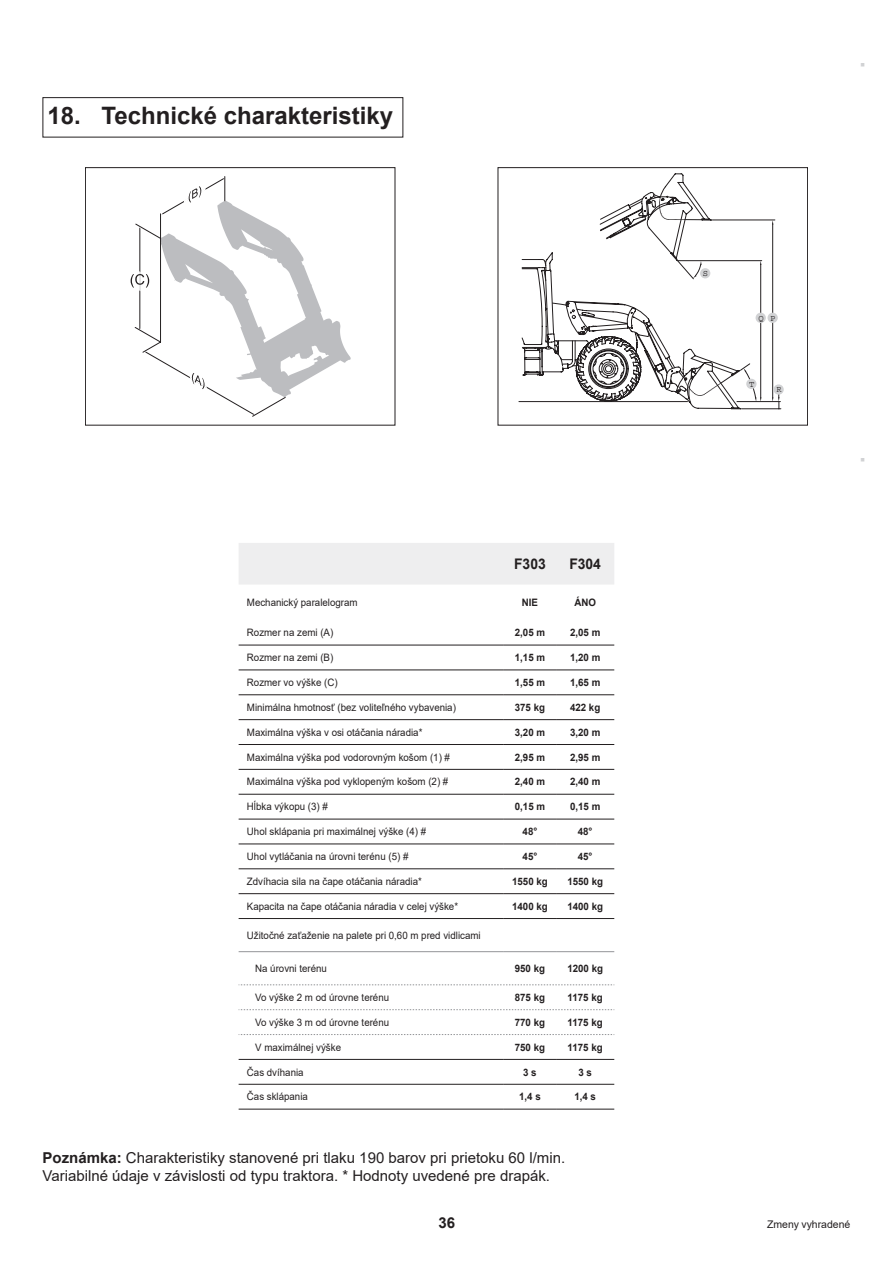
<style>
.page{position:relative;width:893px;height:1263px;background:#fff}
.page>*{position:absolute;margin:0;border:0;box-sizing:border-box;transform-origin:0 0}
.t1{font:700 24px "Arial";color:#231f20}
.Note{font:15px/18px "Arial";color:#231f20}
.t2{font:700 15px "Arial";color:#231f20}
.t3{font:700 14.55px "Arial";color:#231f20;scale:.95 1}
.Pied_Page_Droit{font:10.5px "Arial";color:#231f20}
.t4{font:10.2px "Arial";color:#231f20;scale:.95 1}
.t5{font:700 10.2px "Arial";color:#231f20;scale:.95 1}
.t6{font:8.7px "Courier";color:#231f20}
.Texte_code{font:7.5px "Arial";color:#d1d2d4}
.s1{font-weight:700}
</style>
<div class="page">
<div style="left:43px;top:97px;width:360px;height:40px;border:1px solid #231f20"></div>
<svg style="left:131px;top:176px;width:220px;height:240px"></svg>
<div style="left:85px;top:167px;width:310px;height:258px;border:1px solid #231f20"></div>
<hr style="left:519px;top:401px;width:168px;height:1px;background:#231f20">
<hr style="left:678px;top:260px;width:84px;height:1px;background:#231f20">
<hr style="left:737px;top:401px;width:43px;height:1px;background:#231f20">
<hr style="left:772px;top:224px;width:1px;height:174px;background:#231f20">
<div style="left:756px;top:313px;width:10px;height:10px;background:#d1d2d4;border-radius:50%"></div>
<div style="left:767px;top:313px;width:11px;height:10px;background:#d1d2d4;border-radius:50%"></div>
<hr style="left:712px;top:220px;width:63px;height:1px;background:#231f20">
<hr style="left:741px;top:408px;width:40px;height:1px;background:#231f20">
<svg style="left:772px;top:386px;width:8px;height:23px"></svg>
<div style="left:773px;top:384px;width:11px;height:11px;background:#d1d2d4;border-radius:50%"></div>
<svg style="left:521px;top:173px;width:240px;height:236px"></svg>
<div style="left:498px;top:167px;width:310px;height:258px;border:1px solid #231f20"></div>
<div style="left:239px;top:543px;width:375px;height:41px;background:#eeeeef"></div>
<hr style="left:239px;top:951px;width:265px;height:1px;background:#939598">
<hr style="left:504px;top:951px;width:52px;height:1px;background:#939598">
<hr style="left:556px;top:951px;width:58px;height:1px;background:#939598">
<hr style="left:239px;top:1059px;width:265px;height:1px;background:#231f20">
<hr style="left:504px;top:1059px;width:52px;height:1px;background:#231f20">
<hr style="left:556px;top:1059px;width:58px;height:1px;background:#231f20">
<hr style="left:239px;top:645px;width:265px;height:1px;background:#231f20">
<hr style="left:504px;top:645px;width:52px;height:1px;background:#231f20">
<hr style="left:556px;top:645px;width:58px;height:1px;background:#231f20">
<hr style="left:239px;top:670px;width:265px;height:1px;background:#231f20">
<hr style="left:504px;top:670px;width:52px;height:1px;background:#231f20">
<hr style="left:556px;top:670px;width:58px;height:1px;background:#231f20">
<hr style="left:239px;top:694px;width:265px;height:1px;background:#231f20">
<hr style="left:504px;top:694px;width:52px;height:1px;background:#231f20">
<hr style="left:556px;top:694px;width:58px;height:1px;background:#231f20">
<hr style="left:239px;top:719px;width:265px;height:1px;background:#231f20">
<hr style="left:504px;top:719px;width:52px;height:1px;background:#231f20">
<hr style="left:556px;top:719px;width:58px;height:1px;background:#231f20">
<hr style="left:239px;top:744px;width:265px;height:1px;background:#231f20">
<hr style="left:504px;top:744px;width:52px;height:1px;background:#231f20">
<hr style="left:556px;top:744px;width:58px;height:1px;background:#231f20">
<hr style="left:239px;top:769px;width:265px;height:1px;background:#231f20">
<hr style="left:504px;top:769px;width:52px;height:1px;background:#231f20">
<hr style="left:556px;top:769px;width:58px;height:1px;background:#231f20">
<hr style="left:239px;top:794px;width:265px;height:1px;background:#231f20">
<hr style="left:504px;top:794px;width:52px;height:1px;background:#231f20">
<hr style="left:556px;top:794px;width:58px;height:1px;background:#231f20">
<hr style="left:239px;top:819px;width:265px;height:1px;background:#231f20">
<hr style="left:504px;top:819px;width:52px;height:1px;background:#231f20">
<hr style="left:556px;top:819px;width:58px;height:1px;background:#231f20">
<hr style="left:239px;top:844px;width:265px;height:1px;background:#231f20">
<hr style="left:504px;top:844px;width:52px;height:1px;background:#231f20">
<hr style="left:556px;top:844px;width:58px;height:1px;background:#231f20">
<hr style="left:239px;top:868px;width:265px;height:1px;background:#231f20">
<hr style="left:504px;top:868px;width:52px;height:1px;background:#231f20">
<hr style="left:556px;top:868px;width:58px;height:1px;background:#231f20">
<hr style="left:239px;top:893px;width:265px;height:1px;background:#231f20">
<hr style="left:504px;top:893px;width:52px;height:1px;background:#231f20">
<hr style="left:556px;top:893px;width:58px;height:1px;background:#231f20">
<hr style="left:239px;top:918px;width:265px;height:1px;background:#231f20">
<hr style="left:504px;top:918px;width:52px;height:1px;background:#231f20">
<hr style="left:556px;top:918px;width:58px;height:1px;background:#231f20">
<hr style="left:239px;top:1084px;width:265px;height:1px;background:#231f20">
<hr style="left:504px;top:1084px;width:52px;height:1px;background:#231f20">
<hr style="left:556px;top:1084px;width:58px;height:1px;background:#231f20">
<hr style="left:239px;top:1109px;width:265px;height:1px;background:#231f20">
<hr style="left:504px;top:1109px;width:52px;height:1px;background:#231f20">
<hr style="left:556px;top:1109px;width:58px;height:1px;background:#231f20">
<svg style="left:239px;top:984px;width:376px;height:1px"></svg>
<svg style="left:239px;top:1009px;width:376px;height:1px"></svg>
<svg style="left:239px;top:1034px;width:376px;height:1px"></svg>
<p class="t1" style="left:48px;top:99px;width:347px">18. Technické charakteristiky</p>
<p class="Texte_code" style="left:857px;top:67px;width:6px;rotate:-90deg">■</p>
<p class="t6" style="left:703px;top:269px;width:7px">S</p>
<p class="t6" style="left:758px;top:313px;width:18px">Q P</p>
<p class="t6" style="left:749px;top:379px;width:7px">T</p>
<p class="t6" style="left:776px;top:385px;width:7px">R</p>
<p class="Texte_code" style="left:857px;top:462px;width:6px;rotate:-90deg">■</p>
<p class="t3" style="left:514px;top:554px;width:35px">F303</p>
<p class="t3" style="left:569px;top:554px;width:35px">F304</p>
<p class="t4" style="left:247px;top:595px;width:118px">Mechanický paralelogram</p>
<p class="t5" style="left:522px;top:595px;width:19px">NIE</p>
<p class="t5" style="left:574px;top:595px;width:24px">ÁNO</p>
<p class="t4" style="left:247px;top:626px;width:92px">Rozmer na zemi (A)</p>
<p class="t5" style="left:515px;top:625px;width:33px">2,05 m</p>
<p class="t5" style="left:570px;top:625px;width:33px">2,05 m</p>
<p class="t4" style="left:247px;top:650px;width:92px">Rozmer na zemi (B)</p>
<p class="t5" style="left:515px;top:650px;width:33px">1,15 m</p>
<p class="t5" style="left:570px;top:650px;width:33px">1,20 m</p>
<p class="t4" style="left:247px;top:675px;width:97px">Rozmer vo výške (C)</p>
<p class="t5" style="left:515px;top:675px;width:33px">1,55 m</p>
<p class="t5" style="left:570px;top:675px;width:33px">1,65 m</p>
<p class="t4" style="left:247px;top:700px;width:222px">Minimálna hmotnosť (bez voliteľného vybavenia)</p>
<p class="t5" style="left:515px;top:700px;width:33px">375 kg</p>
<p class="t5" style="left:570px;top:700px;width:33px">422 kg</p>
<p class="t4" style="left:247px;top:725px;width:186px">Maximálna výška v osi otáčania náradia*</p>
<p class="t5" style="left:515px;top:725px;width:33px">3,20 m</p>
<p class="t5" style="left:570px;top:725px;width:33px">3,20 m</p>
<p class="t4" style="left:247px;top:750px;width:215px">Maximálna výška pod vodorovným košom (1) #</p>
<p class="t5" style="left:515px;top:750px;width:33px">2,95 m</p>
<p class="t5" style="left:570px;top:750px;width:33px">2,95 m</p>
<p class="t4" style="left:247px;top:775px;width:214px">Maximálna výška pod vyklopeným košom (2) #</p>
<p class="t5" style="left:515px;top:775px;width:33px">2,40 m</p>
<p class="t5" style="left:570px;top:775px;width:33px">2,40 m</p>
<p class="t4" style="left:247px;top:800px;width:87px">Hĺbka výkopu (3) #</p>
<p class="t5" style="left:515px;top:799px;width:33px">0,15 m</p>
<p class="t5" style="left:570px;top:799px;width:33px">0,15 m</p>
<p class="t4" style="left:247px;top:824px;width:190px">Uhol sklápania pri maximálnej výške (4) #</p>
<p class="t5" style="left:523px;top:824px;width:17px">48°</p>
<p class="t5" style="left:578px;top:824px;width:17px">48°</p>
<p class="t4" style="left:247px;top:849px;width:172px">Uhol vytláčania na úrovni terénu (5) #</p>
<p class="t5" style="left:523px;top:849px;width:17px">45°</p>
<p class="t5" style="left:578px;top:849px;width:17px">45°</p>
<p class="t4" style="left:247px;top:874px;width:186px">Zdvíhacia sila na čape otáčania náradia*</p>
<p class="t5" style="left:512px;top:874px;width:39px">1550 kg</p>
<p class="t5" style="left:567px;top:874px;width:39px">1550 kg</p>
<p class="t4" style="left:247px;top:899px;width:224px">Kapacita na čape otáčania náradia v celej výške*</p>
<p class="t5" style="left:512px;top:899px;width:39px">1400 kg</p>
<p class="t5" style="left:567px;top:899px;width:39px">1400 kg</p>
<p class="t4" style="left:247px;top:928px;width:248px">Užitočné zaťaženie na palete pri 0,60 m pred vidlicami</p>
<p class="t4" style="left:255px;top:961px;width:77px">Na úrovni terénu</p>
<p class="t5" style="left:515px;top:961px;width:33px">950 kg</p>
<p class="t5" style="left:567px;top:961px;width:39px">1200 kg</p>
<p class="t4" style="left:255px;top:990px;width:143px">Vo výške 2 m od úrovne terénu</p>
<p class="t5" style="left:515px;top:990px;width:33px">875 kg</p>
<p class="t5" style="left:568px;top:990px;width:38px">1175 kg</p>
<p class="t4" style="left:255px;top:1015px;width:143px">Vo výške 3 m od úrovne terénu</p>
<p class="t5" style="left:515px;top:1015px;width:33px">770 kg</p>
<p class="t5" style="left:568px;top:1015px;width:38px">1175 kg</p>
<p class="t4" style="left:255px;top:1040px;width:92px">V maximálnej výške</p>
<p class="t5" style="left:515px;top:1040px;width:33px">750 kg</p>
<p class="t5" style="left:568px;top:1040px;width:38px">1175 kg</p>
<p class="t4" style="left:247px;top:1065px;width:61px">Čas dvíhania</p>
<p class="t5" style="left:523px;top:1065px;width:16px">3 s</p>
<p class="t5" style="left:578px;top:1065px;width:16px">3 s</p>
<p class="t4" style="left:247px;top:1090px;width:66px">Čas sklápania</p>
<p class="t5" style="left:519px;top:1090px;width:24px">1,4 s</p>
<p class="t5" style="left:574px;top:1090px;width:24px">1,4 s</p>
<p class="Note" style="left:43px;top:1148px;width:524px"><span class="s1">Poznámka:</span> Charakteristiky stanovené pri tlaku 190 barov pri prietoku 60 l/min.<br>Variabilné údaje v závislosti od typu traktora. * Hodnoty uvedené pre drapák.</p>
<h2 class="t2" style="left:438px;top:1212px;width:18px">36</h2>
<p class="Pied_Page_Droit" style="left:767px;top:1217px;width:85px">Zmeny vyhradené</p>
</div>
